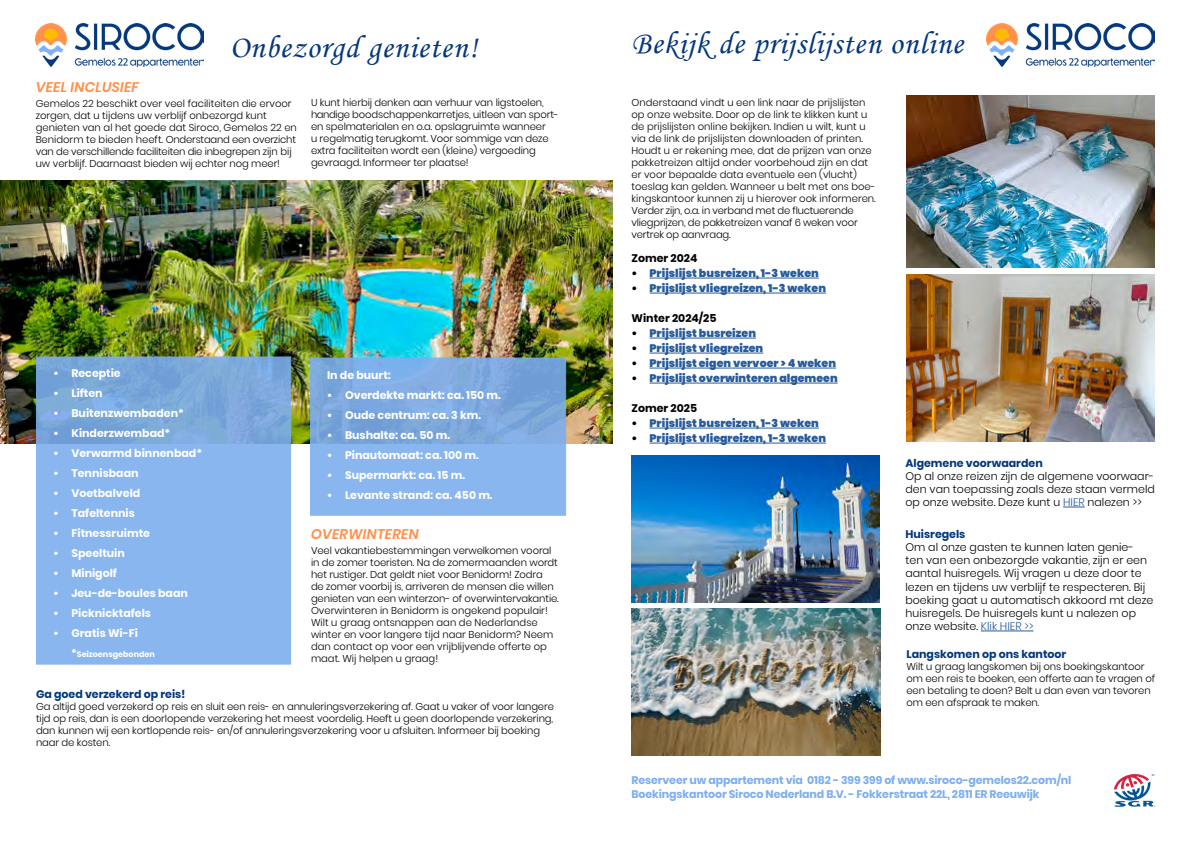
<style>
.page{position:relative;width:1191px;height:842px;background:#fff}
.page>*{position:absolute;margin:0;border:0;box-sizing:border-box;transform-origin:0 0}
.t1{font:32px "Monotype Corsiva";letter-spacing:.03em;color:#04377b}
.t2{font:italic 600 14px "Poppins";letter-spacing:.01em;color:#ff914d}
.t3{font:300 11px/13.2px "Poppins";color:#000;text-align:justify}
.t4{font:700 11px "Poppins";color:#fff}
.t5{font:900 11px "Poppins";color:#275b9b}
.t6{font:700 11px/13.2px "Poppins";letter-spacing:-.01em;color:#7daeef}
.t7{font:700 11px "Poppins";color:#04377b}
.t8{font:700 11px "Poppins";color:#000}
.t9{font:300 10px/12px "Poppins";letter-spacing:-.01em;color:#000}
.t10{font:700 8px "Poppins";color:#fff}
.s1{font-size:11px}
.s2{color:#000}
.s3{color:#275b9b}
</style>
<div class="page">
<img style="left:0;top:180px;width:612px;height:263px">
<img style="left:1113px;top:773px;width:42px;height:34px">
<img style="left:36px;top:23px;width:168px;height:44px">
<svg style="left:36px;top:356px;width:255px;height:309px;background:#85b1e9"></svg>
<svg style="left:310px;top:357px;width:256px;height:159px;background:#82aee5"></svg>
<img style="left:906px;top:95px;width:249px;height:173px">
<img style="left:906px;top:275px;width:249px;height:166px">
<img style="left:631px;top:455px;width:248px;height:147px">
<img style="left:631px;top:608px;width:249px;height:148px">
<img style="left:986px;top:23px;width:169px;height:44px">
<svg style="left:1063px;top:507px;width:21px;height:1px"></svg>
<hr style="left:981px;top:631px;width:52px;height:1px;background:#275b9b">
<hr style="left:649px;top:278px;width:170px;height:1px;background:#275b9b">
<hr style="left:649px;top:293px;width:177px;height:1px;background:#275b9b">
<hr style="left:649px;top:338px;width:107px;height:1px;background:#275b9b">
<hr style="left:649px;top:353px;width:114px;height:1px;background:#275b9b">
<hr style="left:649px;top:368px;width:187px;height:1px;background:#275b9b">
<hr style="left:649px;top:383px;width:188px;height:1px;background:#275b9b">
<hr style="left:649px;top:428px;width:170px;height:1px;background:#275b9b">
<hr style="left:649px;top:443px;width:177px;height:1px;background:#275b9b">
<h1 class="t1" style="left:230px;top:28px;width:249px">Onbezorgd genieten!</h1>
<h1 class="t1" style="left:631px;top:24px;width:333px">Bekijk de prijslijsten online</h1>
<h2 class="t2" style="left:36px;top:79px;width:105px">VEEL INCLUSIEF</h2>
<p class="t9" style="left:36px;top:97px;width:263px">Gemelos 22 beschikt over veel faciliteiten die ervoor zorgen, dat u tijdens uw verblijf onbezorgd kunt genieten van al het goede dat Siroco, Gemelos 22 en Benidorm te bieden heeft. Onderstaand een overzicht van de verschillende faciliteiten die inbegrepen zijn bij uw verblijf. Daarnaast bieden wij echter nog meer!</p>
<p class="t4" style="left:53px;top:366px;width:69px">• Receptie</p>
<p class="t4" style="left:53px;top:386px;width:51px">• Liften</p>
<p class="t4" style="left:53px;top:406px;width:132px">• Buitenzwembaden*</p>
<p class="t4" style="left:53px;top:426px;width:118px">• Kinderzwembad*</p>
<p class="t4" style="left:53px;top:446px;width:150px">• Verwarmd binnenbad*</p>
<p class="t4" style="left:53px;top:466px;width:87px">• Tennisbaan</p>
<p class="t4" style="left:53px;top:486px;width:88px">• Voetbalveld</p>
<p class="t4" style="left:53px;top:506px;width:83px">• Tafeltennis</p>
<p class="t4" style="left:53px;top:526px;width:98px">• Fitnessruimte</p>
<p class="t4" style="left:53px;top:546px;width:73px">• Speeltuin</p>
<p class="t4" style="left:53px;top:566px;width:65px">• Minigolf</p>
<p class="t4" style="left:53px;top:586px;width:136px">• Jeu-de-boules baan</p>
<p class="t4" style="left:53px;top:606px;width:99px">• Picknicktafels</p>
<p class="t4" style="left:53px;top:626px;width:86px">• Gratis Wi-Fi</p>
<p class="t10" style="left:71px;top:649px;width:85px"><span class="s1">*</span>Seizoensgebonden</p>
<p class="t9" style="left:311px;top:96px;width:249px">U kunt hierbij denken aan verhuur van ligstoelen, handige boodschappenkarretjes, uitleen van sport&shy;en spelmaterialen en o.a. opslagruimte wanneer<br>u regelmatig terugkomt. Voor sommige van deze extra faciliteiten wordt een (kleine) vergoeding gevraagd. Informeer ter plaatse!</p>
<p class="t9" style="left:631px;top:96px;width:246px">Onderstaand vindt u een link naar de prijslijsten op onze website. Door op de link te klikken kunt u de prijslijsten online bekijken. Indien u wilt, kunt u via de link de prijslijsten downloaden of printen.<br>Houdt u er rekening mee, dat de prijzen van onze pakketreizen altijd onder voorbehoud zijn en dat er voor bepaalde data eventuele een (vlucht) toeslag kan gelden. Wanneer u belt met ons boe&shy;kingskantoor kunnen zij u hierover ook informeren.<br>Verder zijn, o.a. in verband met de fluctuerende vliegprijzen, de pakketreizen vanaf 6 weken voor vertrek op aanvraag.</p>
<p class="t4" style="left:327px;top:369px;width:65px">In de buurt:</p>
<p class="t4" style="left:327px;top:389px;width:175px">• Overdekte markt: ca. 150 m.</p>
<p class="t4" style="left:327px;top:409px;width:155px">• Oude centrum: ca. 3 km.</p>
<p class="t4" style="left:327px;top:429px;width:124px">• Bushalte: ca. 50 m.</p>
<p class="t4" style="left:327px;top:449px;width:153px">• Pinautomaat: ca. 100 m.</p>
<p class="t4" style="left:327px;top:469px;width:139px">• Supermarkt: ca. 15 m.</p>
<p class="t4" style="left:327px;top:489px;width:167px">• Levante strand: ca. 450 m.</p>
<h2 class="t2" style="left:311px;top:526px;width:109px">OVERWINTEREN</h2>
<p class="t9" style="left:311px;top:544px;width:249px">Veel vakantiebestemmingen verwelkomen vooral in de zomer toeristen. Na de zomermaanden wordt het rustiger. Dat geldt niet voor Benidorm! Zodra<br>de zomer voorbij is, arriveren de mensen die willen genieten van een winterzon- of overwintervakantie.<br>Overwinteren in Benidorm is ongekend populair!<br>Wilt u graag ontsnappen aan de Nederlandse winter en voor langere tijd naar Benidorm? Neem dan contact op voor een vrijblijvende offerte op maat. Wij helpen u graag!</p>
<p class="t8" style="left:631px;top:252px;width:67px">Zomer 2024</p>
<p class="t5" style="left:631px;top:267px;width:189px"><span class="s2">•</span> Prijslijst busreizen, 1-3 weken</p>
<p class="t5" style="left:631px;top:282px;width:196px"><span class="s2">•</span> Prijslijst vliegreizen, 1-3 weken</p>
<p class="t8" style="left:631px;top:312px;width:87px">Winter 2024/25</p>
<p class="t5" style="left:631px;top:327px;width:126px"><span class="s2">•</span> Prijslijst busreizen</p>
<p class="t5" style="left:631px;top:342px;width:133px"><span class="s2">•</span> Prijslijst vliegreizen</p>
<p class="t5" style="left:631px;top:357px;width:206px"><span class="s2">•</span> Prijslijst eigen vervoer &gt; 4 weken</p>
<p class="t5" style="left:631px;top:372px;width:208px"><span class="s2">•</span> Prijslijst overwinteren algemeen</p>
<p class="t8" style="left:631px;top:402px;width:67px">Zomer 2025</p>
<p class="t5" style="left:631px;top:417px;width:189px"><span class="s2">•</span> Prijslijst busreizen, 1-3 weken</p>
<p class="t5" style="left:631px;top:432px;width:196px"><span class="s2">•</span> Prijslijst vliegreizen, 1-3 weken</p>
<p class="t7" style="left:36px;top:687px;width:151px">Ga goed verzekerd op reis!</p>
<p class="t9" style="left:36px;top:700px;width:519px">Ga altijd goed verzekerd op reis en sluit een reis- en annuleringsverzekering af. Gaat u vaker of voor langere tijd op reis, dan is een doorlopende verzekering het meest voordelig. Heeft u geen doorlopende verzekering, dan kunnen wij een kortlopende reis- en/of annuleringsverzekering voor u afsluiten. Informeer bij boeking naar de kosten.</p>
<p class="t7" style="left:905px;top:456px;width:139px">Algemene voorwaarden</p>
<p class="t3" style="left:905px;top:469px;width:251px">Op al onze reizen zijn de algemene voorwaar&shy;den van toepassing zoals deze staan vermeld op onze website. Deze kunt u <span class="s3">HIER</span> nalezen &gt;&gt;</p>
<p class="t7" style="left:905px;top:527px;width:61px">Huisregels</p>
<p class="t3" style="left:905px;top:540px;width:249px;text-align:left">Om al onze gasten te kunnen laten genie&shy;ten van een onbezorgde vakantie, zijn er een aantal huisregels. Wij vragen u deze door te lezen en tijdens uw verblijf te respecteren. Bij boeking gaat u automatisch akkoord mt deze huisregels. De huisregels kunt u nalezen op onze website. <span class="s3">Klik HIER &gt;&gt;</span></p>
<p class="t7" style="left:906px;top:648px;width:161px">Langskomen op ons kantoor</p>
<p class="t9" style="left:906px;top:661px;width:250px">Wilt u graag langskomen bij ons boekingskantoor om een reis te boeken, een offerte aan te vragen of een betaling te doen? Belt u dan even van tevoren om een afspraak te maken.</p>
<p class="t6" style="left:631px;top:774px;width:441px">Reserveer uw appartement via 0182 - 399 399 of www.siroco-gemelos22.com/nl<br>Boekingskantoor Siroco Nederland B.V. - Fokkerstraat 22L, 2811 ER Reeuwijk</p>
</div>
